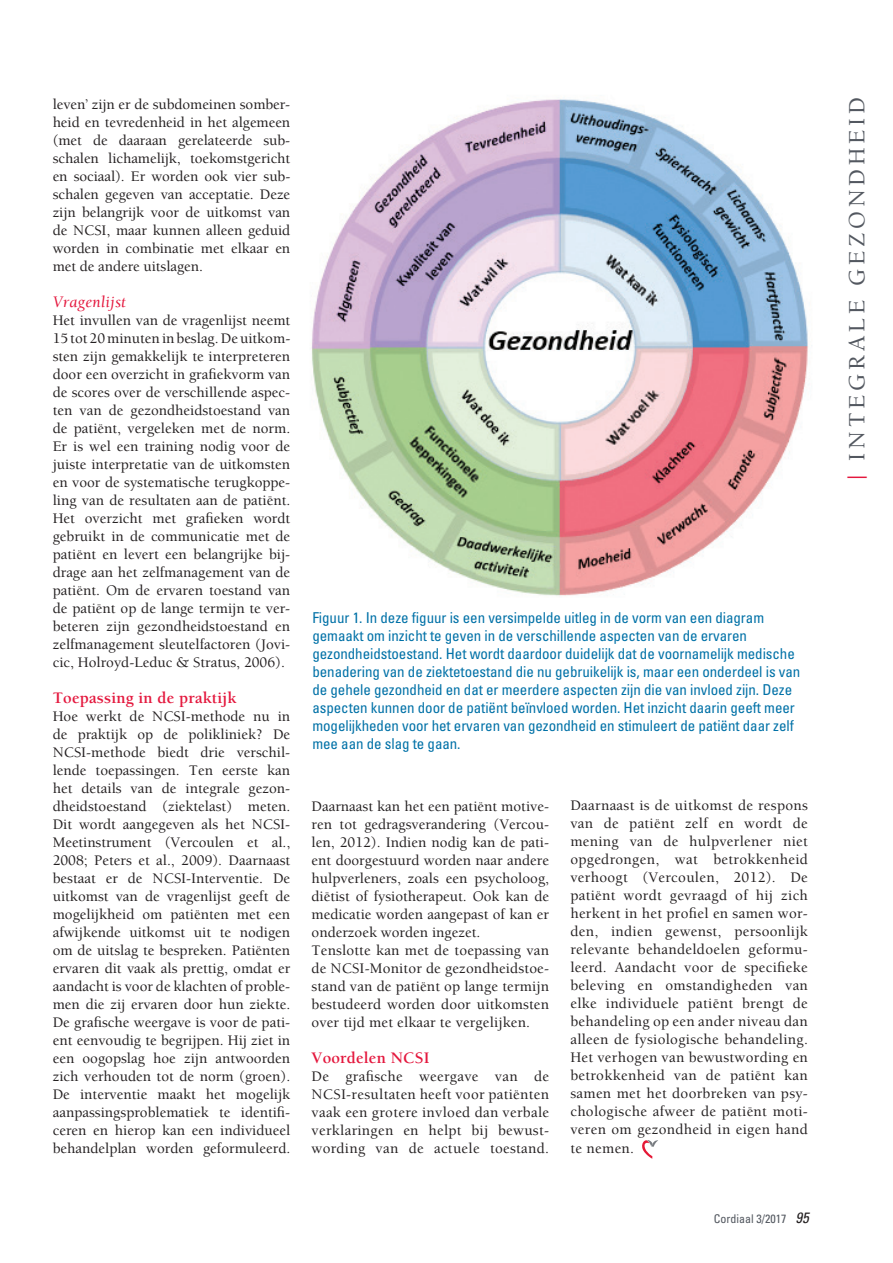
<style>
.page{position:relative;width:893px;height:1263px;background:#fff}
.page>*{position:absolute;margin:0;border:0;box-sizing:border-box;transform-origin:0 0}
.t1{font:500 24px "Berkeley";letter-spacing:.16em;color:#535860}
.t2{font:700 16.5px "Berkeley";letter-spacing:.01em;color:#e4183e}
.t3{font:italic 16.5px "Berkeley";letter-spacing:.01em;color:#e4183e}
.t4{font:500 15px/18px "Berkeley";color:#231f20;text-align:justify}
.t5{font:condensed 15px/18px "Univers";letter-spacing:-.005em;color:#0071a7}
.t6{font:condensed 12px "Univers";color:#535860}
.s1{font-style:italic;font-size:15px;color:#231f20}
.s2{color:#e4183e}
</style>
<div class="page">
<img style="left:311px;top:99px;width:501px;height:497px">
<svg style="left:642px;top:1140px;width:16px;height:19px"></svg>
<p class="t4" style="left:53px;top:95px;width:239px">leven’ zijn er de subdomeinen somber&shy;heid en tevredenheid in het algemeen (met de daaraan gerelateerde sub&shy;schalen lichamelijk, toekomstgericht en sociaal). Er worden ook vier sub&shy;schalen gegeven van acceptatie. Deze zijn belangrijk voor de uitkomst van de NCSI, maar kunnen alleen geduid worden in combinatie met elkaar en met de andere uitslagen.</p>
<p class="t3" style="left:53px;top:293px;width:75px">Vragenlijst</p>
<p class="t4" style="left:53px;top:311px;width:239px">Het invullen van de vragenlijst neemt 15 tot 20 minuten in beslag. De uitkom&shy;sten zijn gemakkelijk te interpreteren door een overzicht in grafiekvorm van de scores over de verschillende aspec&shy;ten van de gezondheidstoestand van de patiënt, vergeleken met de norm.<br>Er is wel een training nodig voor de juiste interpretatie van de uitkomsten en voor de systematische terugkoppe&shy;ling van de resultaten aan de patiënt.<br>Het overzicht met grafieken wordt gebruikt in de communicatie met de patiënt en levert een belangrijke bij&shy;drage aan het zelfmanagement van de patiënt. Om de ervaren toestand van de patiënt op de lange termijn te ver&shy;beteren zijn gezondheidstoestand en zelfmanagement sleutelfactoren (Jovi&shy;cic, Holroyd-Leduc &amp; Stratus, 2006).</p>
<p class="t2" style="left:53px;top:689px;width:185px">Toepassing in de praktijk</p>
<p class="t4" style="left:53px;top:707px;width:239px">Hoe werkt de NCSI-methode nu in de praktijk op de polikliniek? De NCSI-methode biedt drie verschil&shy;lende toepassingen. Ten eerste kan het details van de integrale ge zon&shy;dheidstoestand (ziektelast) meten.<br>Dit wordt aangegeven als het NCSI-Meetinstrument (Vercoulen et al., 2008; Peters et al., 2009). Daarnaast bestaat er de NCSI-Interventie. De uitkomst van de vragenlijst geeft de mogelijkheid om patiënten met een afwijkende uitkomst uit te nodigen om de uitslag te bespreken. Patiënten ervaren dit vaak als prettig, omdat er aandacht is voor de klachten of proble&shy;men die zij ervaren door hun ziekte.<br>De grafische weergave is voor de pati&shy;ent eenvoudig te begrijpen. Hij ziet in een oogopslag hoe zijn antwoorden zich verhouden tot de norm (groen).<br>De interventie maakt het mogelijk aanpassingsproblematiek te identifi&shy;ceren en hierop kan een individueel behandelplan worden geformuleerd.</p>
<p class="t5" style="left:312px;top:608px;width:489px">Figuur 1. In deze figuur is een versimpelde uitleg in de vorm van een diagram gemaakt om inzicht te geven in de verschillende aspecten van de ervaren gezondheidstoestand. Het wordt daardoor duidelijk dat de voornamelijk medische benadering van de ziektetoestand die nu gebruikelijk is, maar een onderdeel is van de gehele gezondheid en dat er meerdere aspecten zijn die van invloed zijn. Deze aspecten kunnen door de patiënt beïnvloed worden. Het inzicht daarin geeft meer mogelijkheden voor het ervaren van gezondheid en stimuleert de patiënt daar zelf mee aan de slag te gaan.</p>
<p class="t4" style="left:312px;top:797px;width:239px;text-align:left">Daarnaast kan het een patiënt motive&shy;ren tot gedragsverandering (Vercou&shy;len, 2012). Indien nodig kan de pati&shy;ent doorgestuurd worden naar andere hulpverleners, zoals een psycholoog, diëtist of fysiotherapeut. Ook kan de medicatie worden aangepast of kan er onderzoek worden ingezet.<br>Tenslotte kan met de toepassing van de NCSI-Monitor de gezondheidstoe&shy;stand van de patiënt op lange termijn bestudeerd worden door uitkomsten over tijd met elkaar te vergelijken.</p>
<p class="t2" style="left:312px;top:1049px;width:120px">Voordelen NCSI</p>
<p class="t4" style="left:312px;top:1067px;width:239px">De grafische weergave van de NCSI-resultaten heeft voor patiënten vaak een grotere invloed dan verbale verklaringen en helpt bij bewust&shy;wording van de actuele toestand.</p>
<p class="t4" style="left:570px;top:796px;width:239px">Daarnaast is de uitkomst de respons van de patiënt zelf en wordt de mening van de hulpverlener niet opgedrongen, wat betrokkenheid verhoogt (Vercoulen, 2012). De patiënt wordt gevraagd of hij zich herkent in het profiel en samen wor&shy;den, indien gewenst, persoonlijk relevante behandeldoelen geformu&shy;leerd. Aandacht voor de specifieke beleving en omstandigheden van elke individuele patiënt brengt de behandeling op een ander niveau dan alleen de fysiologische behandeling.<br>Het verhogen van bewustwording en betrokkenheid van de patiënt kan samen met het doorbreken van psy&shy;chologische afweer de patiënt moti&shy;veren om gezondheid in eigen hand te nemen.</p>
<p class="t6" style="left:714px;top:1211px;width:96px">Cordiaal 3/2017 <span class="s1">95</span></p>
<h1 class="t1" style="left:844px;top:480px;width:384px;rotate:-90deg"><span class="s2">|</span> INTEGRALE GEZONDHEID</h1>
</div>
